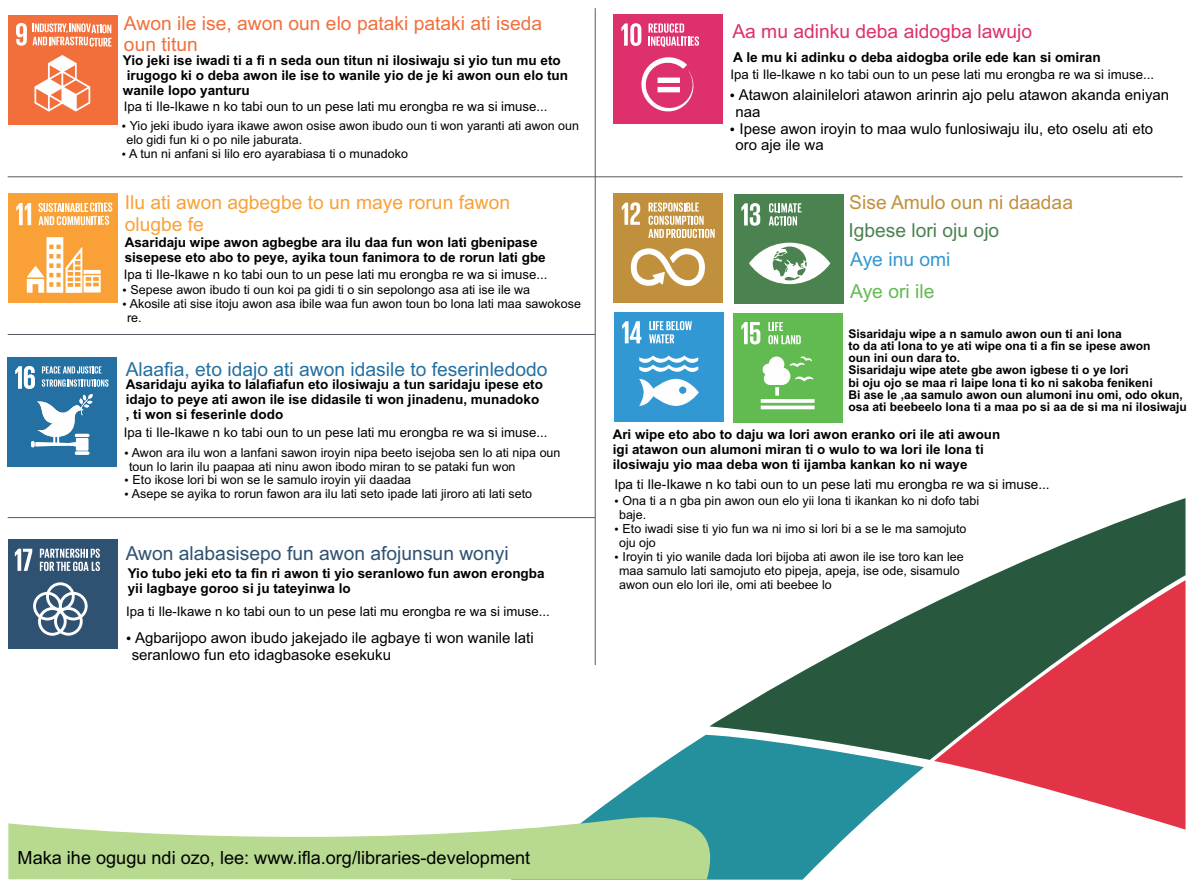
<style>
.page{position:relative;width:1193px;height:884px;background:#fff}
.page>*{position:absolute;margin:0;border:0;box-sizing:border-box;transform-origin:0 0}
.t1{font:19.25px/21.5px "Arial";color:#f26f3c}
.t2{font:19.25px "Arial";color:#2570a2}
.t3{font:19.25px/28.4px "Arial";color:#c1903c}
.t4{font:19.25px/21.5px "Arial";color:#f9a137}
.t5{font:19.25px "Arial";color:#2f5272}
.t6{font:19.25px "Arial";color:#de306d}
.t7{font:19.25px "Arial";color:#62bb51}
.t8{font:18.12px "Arial";color:#000}
.t9{font:15px/16.8px "Arial";color:#000}
.t10{font:700 13.65px "Arial";color:#000}
.t11{font:13.57px "Arial";color:#000}
.t12{font:700 13.5px/15.1px "Arial";color:#000}
.t13{font:700 13.38px/14.9px "Arial";color:#000}
.t14{font:13.2px "Arial";color:#000}
.t15{font:12.5px/14px "Arial";color:#000}
.t16{font:700 12.05px/12.1px "Arial";color:#000}
.s1{color:#4a8250}
.s2{color:#3298d4}
</style>
<div class="page">
<hr style="left:595px;top:8px;width:1px;height:657px;background:#565b61">
<div style="left:613px;top:14px;width:110px;height:110px;background:#de306d"></div>
<svg style="left:621px;top:23px;width:20px;height:23px"></svg>
<svg style="left:641px;top:57px;width:53px;height:54px"></svg>
<svg style="left:648px;top:23px;width:51px;height:24px"></svg>
<hr style="left:8px;top:334px;width:587px;height:1px;background:#565b61">
<hr style="left:8px;top:177px;width:1174px;height:1px;background:#565b61">
<div style="left:613px;top:193px;width:110px;height:110px;background:#c1903c"></div>
<svg style="left:621px;top:202px;width:19px;height:23px"></svg>
<svg style="left:631px;top:248px;width:74px;height:38px"></svg>
<svg style="left:648px;top:202px;width:66px;height:36px"></svg>
<div style="left:734px;top:194px;width:109px;height:110px;background:#4a8250"></div>
<svg style="left:741px;top:203px;width:19px;height:23px"></svg>
<svg style="left:749px;top:242px;width:81px;height:42px"></svg>
<div style="left:614px;top:312px;width:110px;height:110px;background:#3298d4"></div>
<svg style="left:622px;top:321px;width:19px;height:22px"></svg>
<svg style="left:639px;top:355px;width:59px;height:51px"></svg>
<svg style="left:649px;top:321px;width:43px;height:22px"></svg>
<div style="left:733px;top:313px;width:110px;height:109px;background:#62bb51"></div>
<svg style="left:741px;top:322px;width:19px;height:22px"></svg>
<svg style="left:760px;top:399px;width:54px;height:4px"></svg>
<svg style="left:760px;top:405px;width:54px;height:4px"></svg>
<hr style="left:8px;top:517px;width:587px;height:1px;background:#565b61">
<svg style="left:768px;top:203px;width:33px;height:22px"></svg>
<svg style="left:762px;top:356px;width:51px;height:39px"></svg>
<svg style="left:768px;top:322px;width:32px;height:22px"></svg>
<div style="left:8px;top:15px;width:110px;height:110px;background:#f26f3c"></div>
<svg style="left:34px;top:55px;width:56px;height:56px"></svg>
<svg style="left:16px;top:23px;width:96px;height:23px"></svg>
<div style="left:8px;top:193px;width:110px;height:110px;background:#f9a137"></div>
<svg style="left:16px;top:203px;width:15px;height:22px"></svg>
<svg style="left:27px;top:237px;width:74px;height:56px"></svg>
<svg style="left:38px;top:202px;width:74px;height:23px"></svg>
<div style="left:7px;top:357px;width:110px;height:110px;background:#2570a2"></div>
<hr style="left:75px;top:451px;width:14px;height:3px;background:#fefefe;border-radius:2px">
<svg style="left:15px;top:366px;width:93px;height:84px"></svg>
<div style="left:8px;top:539px;width:110px;height:110px;background:#2f5272"></div>
<svg style="left:15px;top:548px;width:17px;height:22px"></svg>
<svg style="left:33px;top:582px;width:55px;height:53px"></svg>
<svg style="left:40px;top:548px;width:60px;height:23px"></svg>
<svg style="left:934px;top:759px;width:251px;height:70px"></svg>
<svg style="left:709px;top:498px;width:476px;height:261px"></svg>
<svg style="left:599px;top:734px;width:324px;height:145px;fill:#24909d"></svg>
<svg style="left:8px;top:809px;width:710px;height:70px;fill:#b7d990"></svg>
<p class="t1" style="left:124px;top:14px;width:420px">Awon ile ise, awon oun elo pataki pataki ati iseda oun titun</p>
<p class="t12" style="left:123px;top:54px;width:446px">Yio jeki ise iwadi ti a fi n seda oun titun ni ilosiwaju si yio tun mu eto irugogo ki o deba awon ile ise to wanile yio de je ki awon oun elo tun wanile lopo yanturu</p>
<p class="t15" style="left:126px;top:120px;width:454px">Yio jeki ibudo iyara ikawe awon osise awon ibudo oun ti won yaranti ati awon oun elo gidi fun ki o po nile jaburata.<br>A tun ni anfani si lilo ero ayarabiasa ti o munadoko</p>
<p class="t14" style="left:124px;top:101px;width:425px">Ipa ti Ile-Ikawe n ko tabi oun to un pese lati mu erongba re wa si imuse...</p>
<p class="t6" style="left:732px;top:24px;width:301px">Aa mu adinku deba aidogba lawujo</p>
<p class="t10" style="left:733px;top:52px;width:369px">A le mu ki adinku o deba aidogba orile ede kan si omiran</p>
<p class="t9" style="left:735px;top:88px;width:435px">Atawon alainilelori atawon arinrin ajo pelu atawon akanda eniyan naa<br>Ipese awon iroyin to maa wulo funlosiwaju ilu, eto oselu ati eto oro aje ile wa</p>
<p class="t14" style="left:730px;top:70px;width:425px">Ipa ti Ile-Ikawe n ko tabi oun to un pese lati mu erongba re wa si imuse...</p>
<p class="t4" style="left:125px;top:194px;width:387px">Ilu ati awon agbegbe to un maye rorun fawon olugbe fe</p>
<p class="t3" style="left:848px;top:189px;width:226px">Sise Amulo oun ni daadaa<br><span class="s1">Igbese lori oju ojo<br></span><span class="s2">Aye inu omi</span></p>
<p class="t7" style="left:850px;top:283px;width:86px">Aye ori ile</p>
<p class="t12" style="left:125px;top:236px;width:422px">Asaridaju wipe awon agbegbe ara ilu daa fun won lati gbenipase sisepese eto abo to peye, ayika toun fanimora to de rorun lati gbe</p>
<p class="t15" style="left:127px;top:283px;width:455px">Sepese awon ibudo ti oun koi pa gidi ti o sin sepolongo asa ati ise ile wa<br>Akosile ati sise itoju awon asa ibile waa fun awon toun bo lona lati maa sawokose re.</p>
<p class="t2" style="left:126px;top:361px;width:423px">Alaafia, eto idajo ati awon idasile to feserinledodo</p>
<p class="t12" style="left:126px;top:378px;width:419px">Asaridaju ayika to lalafiafun eto ilosiwaju a tun saridaju ipese eto idajo to peye ati awon ile ise didasile ti won jinadenu, munadoko , ti won si feserinle dodo</p>
<p class="t15" style="left:129px;top:446px;width:433px">Awon ara ilu won a lanfani sawon iroyin nipa beeto isejoba sen lo ati nipa oun toun lo larin ilu paapaa ati ninu awon ibodo miran to se pataki fun won<br>Eto ikose lori bi won se le samulo iroyin yii daadaa<br>Asepe se ayika to rorun fawon ara ilu lati seto ipade lati jiroro ati lati seto</p>
<p class="t14" style="left:124px;top:270px;width:425px">Ipa ti Ile-Ikawe n ko tabi oun to un pese lati mu erongba re wa si imuse...</p>
<p class="t16" style="left:848px;top:329px;width:340px">Sisaridaju wipe a n samulo awon oun ti ani lona<br>to da ati lona to ye ati wipe ona ti a fin se ipese awon<br>oun ini oun dara to.<br>Sisaridaju wipe atete gbe awon igbese ti o ye lori<br>bi oju ojo se maa ri laipe lona ti ko ni sakoba fenikeni<br>Bi ase le ,aa samulo awon oun alumoni inu omi, odo okun, osa ati beebeelo lona ti a maa po si aa de si ma ni ilosiwaju</p>
<p class="t13" style="left:612px;top:428px;width:389px">Ari wipe eto abo to daju wa lori awon eranko ori ile ati awoun igi atawon oun alumoni miran ti o wulo to wa lori ile lona ti ilosiwaju yio maa deba won ti ijamba kankan ko ni waye</p>
<p class="t14" style="left:124px;top:427px;width:425px">Ipa ti Ile-Ikawe n ko tabi oun to un pese lati mu erongba re wa si imuse...</p>
<p class="t11" style="left:614px;top:479px;width:437px">Ipa ti Ile-Ikawe n ko tabi oun to un pese lati mu erongba re wa si imuse...</p>
<p class="t15" style="left:619px;top:495px;width:361px">Ona ti a n gba pin awon oun elo yii lona ti ikankan ko ni dofo tabi baje.<br>Eto iwadi sise ti yio fun wa ni imo si lori bi a se le ma samojuto oju ojo<br>Iroyin ti yio wanile dada lori bijoba ati awon ile ise toro kan lee maa samulo lati samojuto eto pipeja, apeja, ise ode, sisamulo awon oun elo lori ile, omi ati beebee lo</p>
<p class="t5" style="left:126px;top:546px;width:384px">Awon alabasisepo fun awon afojunsun wonyi</p>
<p class="t12" style="left:128px;top:567px;width:418px">Yio tubo jeki eto ta fin ri awon ti yio seranlowo fun awon erongba yii lagbaye goroo si ju tateyinwa lo</p>
<p class="t9" style="left:132px;top:630px;width:403px">Agbarijopo awon ibudo jakejado ile agbaye ti won wanile lati seranlowo fun eto idagbasoke esekuku</p>
<p class="t14" style="left:126px;top:606px;width:425px">Ipa ti Ile-Ikawe n ko tabi oun to un pese lati mu erongba re wa si imuse...</p>
<p class="t8" style="left:18px;top:850px;width:514px">Maka ihe ogugu ndi ozo, lee: www.ifla.org/libraries-development</p>
</div>
